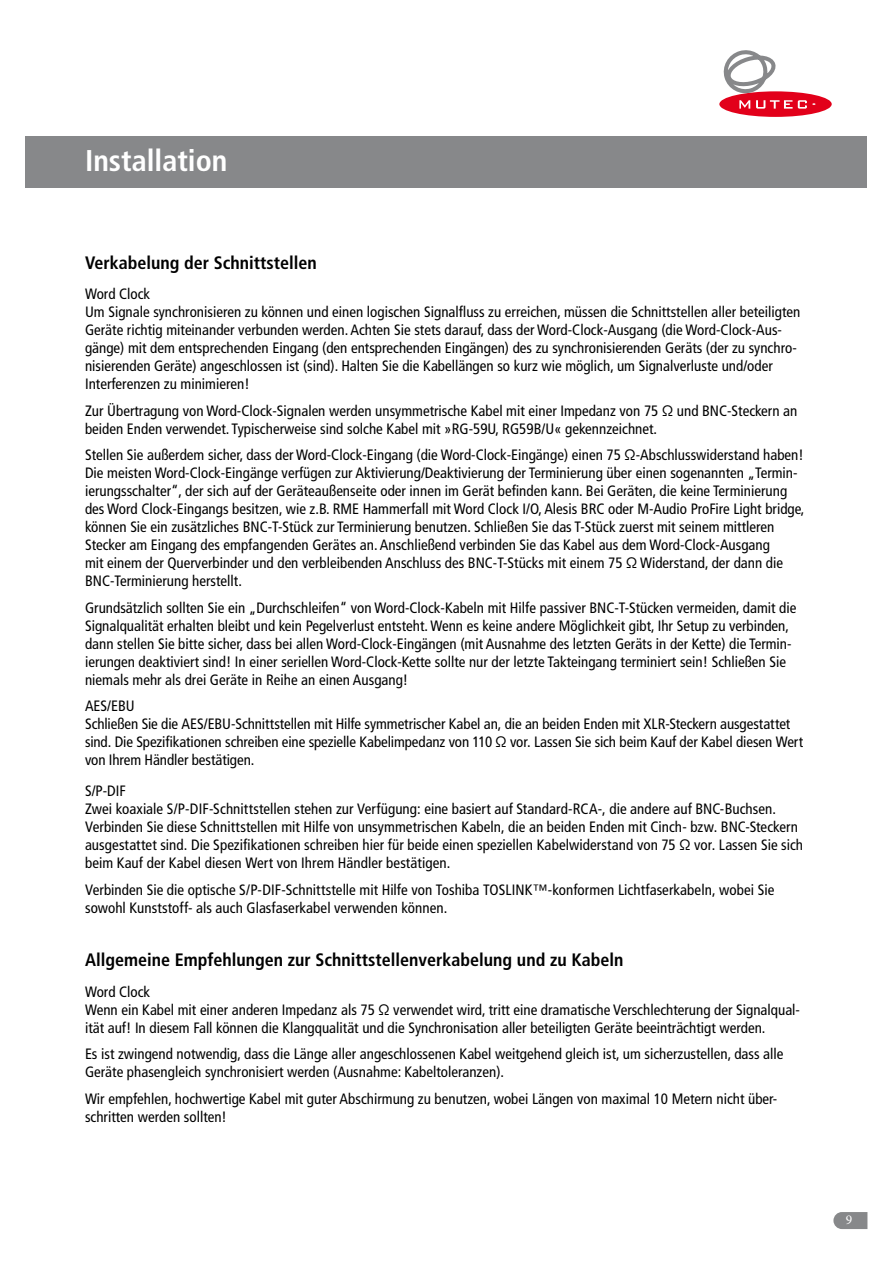
<style>
.page{position:relative;width:893px;height:1263px;background:#fff}
.page>*{position:absolute;margin:0;border:0;box-sizing:border-box;transform-origin:0 0}
.t1{font:700 condensed 30px "Frutiger LT Pro";color:#fff}
.t2{font:700 condensed 18px "Frutiger LT Pro";color:#000}
.t3{font:condensed 15px/18px "Frutiger LT Pro";color:#000}
.t4{font:13.5px "Minion Pro";color:#fff}
</style>
<div class="page">
<div style="left:26px;top:136px;width:841px;height:51px;background:#87888a"></div>
<svg style="left:833px;top:1212px;width:34px;height:17px"></svg>
<div style="left:719px;top:91px;width:113px;height:26px;background:#e2001a;border-radius:50%"></div>
<svg style="left:721px;top:50px;width:94px;height:59px"></svg>
<h1 class="t1" style="left:85px;top:143px;width:144px">Installation</h1>
<p class="t2" style="left:85px;top:252px;width:233px">Verkabelung der Schnittstellen</p>
<p class="t3" style="left:85px;top:285px;width:717px">Word Clock<br>Um Signale synchronisieren zu können und einen logischen Signalfluss zu erreichen, müssen die Schnittstellen aller beteiligten Geräte richtig miteinander verbunden werden. Achten Sie stets darauf, dass der Word-Clock-Ausgang (die Word-Clock-Aus&shy;gänge) mit dem entsprechenden Eingang (den entsprechenden Eingängen) des zu synchronisierenden Geräts (der zu synchro&shy;nisierenden Geräte) angeschlossen ist (sind). Halten Sie die Kabellängen so kurz wie möglich, um Signalverluste und/oder Interferenzen zu minimieren!</p>
<p class="t3" style="left:85px;top:402px;width:714px">Zur Übertragung von Word-Clock-Signalen werden unsymmetrische Kabel mit einer Impedanz von 75 Ω und BNC-Steckern an beiden Enden verwendet. Typischerweise sind solche Kabel mit »RG-59U, RG59B/U« gekennzeichnet.</p>
<p class="t3" style="left:85px;top:446px;width:721px">Stellen Sie außerdem sicher, dass der Word-Clock-Eingang (die Word-Clock-Eingänge) einen 75 Ω-Abschlusswiderstand haben!<br>Die meisten Word-Clock-Eingänge verfügen zur Aktivierung/Deaktivierung der Terminierung über einen sogenannten „Termin&shy;ierungsschalter“, der sich auf der Geräteaußenseite oder innen im Gerät befinden kann. Bei Geräten, die keine Terminierung des Word Clock-Eingangs besitzen, wie z.B. RME Hammerfall mit Word Clock I/O, Alesis BRC oder M-Audio ProFire Light bridge, können Sie ein zusätzliches BNC-T-Stück zur Terminierung benutzen. Schließen Sie das T-Stück zuerst mit seinem mittleren Stecker am Eingang des empfangenden Gerätes an. Anschließend verbinden Sie das Kabel aus dem Word-Clock-Ausgang<br>mit einem der Querverbinder und den verbleibenden Anschluss des BNC-T-Stücks mit einem 75 Ω Widerstand, der dann die BNC-Terminierung herstellt.</p>
<p class="t3" style="left:85px;top:599px;width:713px">Grundsätzlich sollten Sie ein „Durchschleifen“ von Word-Clock-Kabeln mit Hilfe passiver BNC-T-Stücken vermeiden, damit die Signalqualität erhalten bleibt und kein Pegelverlust entsteht. Wenn es keine andere Möglichkeit gibt, Ihr Setup zu verbinden, dann stellen Sie bitte sicher, dass bei allen Word-Clock-Eingängen (mit Ausnahme des letzten Geräts in der Kette) die Termin&shy;ierungen deaktiviert sind! In einer seriellen Word-Clock-Kette sollte nur der letzte Takteingang terminiert sein! Schließen Sie niemals mehr als drei Geräte in Reihe an einen Ausgang!</p>
<p class="t3" style="left:85px;top:697px;width:720px">AES/EBU<br>Schließen Sie die AES/EBU-Schnittstellen mit Hilfe symmetrischer Kabel an, die an beiden Enden mit XLR-Steckern ausgestattet sind. Die Spezifikationen schreiben eine spezielle Kabelimpedanz von 110 Ω vor. Lassen Sie sich beim Kauf der Kabel diesen Wert von Ihrem Händler bestätigen.</p>
<p class="t3" style="left:85px;top:782px;width:720px">S/P-DIF<br>Zwei koaxiale S/P-DIF-Schnittstellen stehen zur Verfügung: eine basiert auf Standard-RCA-, die andere auf BNC-Buchsen.<br>Verbinden Sie diese Schnittstellen mit Hilfe von unsymmetrischen Kabeln, die an beiden Enden mit Cinch- bzw. BNC-Steckern ausgestattet sind. Die Spezifikationen schreiben hier für beide einen speziellen Kabelwiderstand von 75 Ω vor. Lassen Sie sich beim Kauf der Kabel diesen Wert von Ihrem Händler bestätigen.</p>
<p class="t3" style="left:85px;top:881px;width:691px">Verbinden Sie die optische S/P-DIF-Schnittstelle mit Hilfe von Toshiba TOSLINK™-konformen Lichtfaserkabeln, wobei Sie sowohl Kunststoff- als auch Glasfaserkabel verwenden können.</p>
<p class="t2" style="left:85px;top:949px;width:540px">Allgemeine Empfehlungen zur Schnittstellenverkabelung und zu Kabeln</p>
<p class="t3" style="left:85px;top:982px;width:716px">Word Clock<br>Wenn ein Kabel mit einer anderen Impedanz als 75 Ω verwendet wird, tritt eine dramatische Verschlechterung der Signalqual&shy;ität auf! In diesem Fall können die Klangqualität und die Synchronisation aller beteiligten Geräte beeinträchtigt werden.</p>
<p class="t3" style="left:85px;top:1045px;width:700px">Es ist zwingend notwendig, dass die Länge aller angeschlossenen Kabel weitgehend gleich ist, um sicherzustellen, dass alle<br>Geräte phasengleich synchronisiert werden (Ausnahme: Kabeltoleranzen).</p>
<p class="t3" style="left:85px;top:1089px;width:694px">Wir empfehlen, hochwertige Kabel mit guter Abschirmung zu benutzen, wobei Längen von maximal 10 Metern nicht über&shy;schritten werden sollten!</p>
<p class="t4" style="left:846px;top:1211px;width:8px">9</p>
</div>
